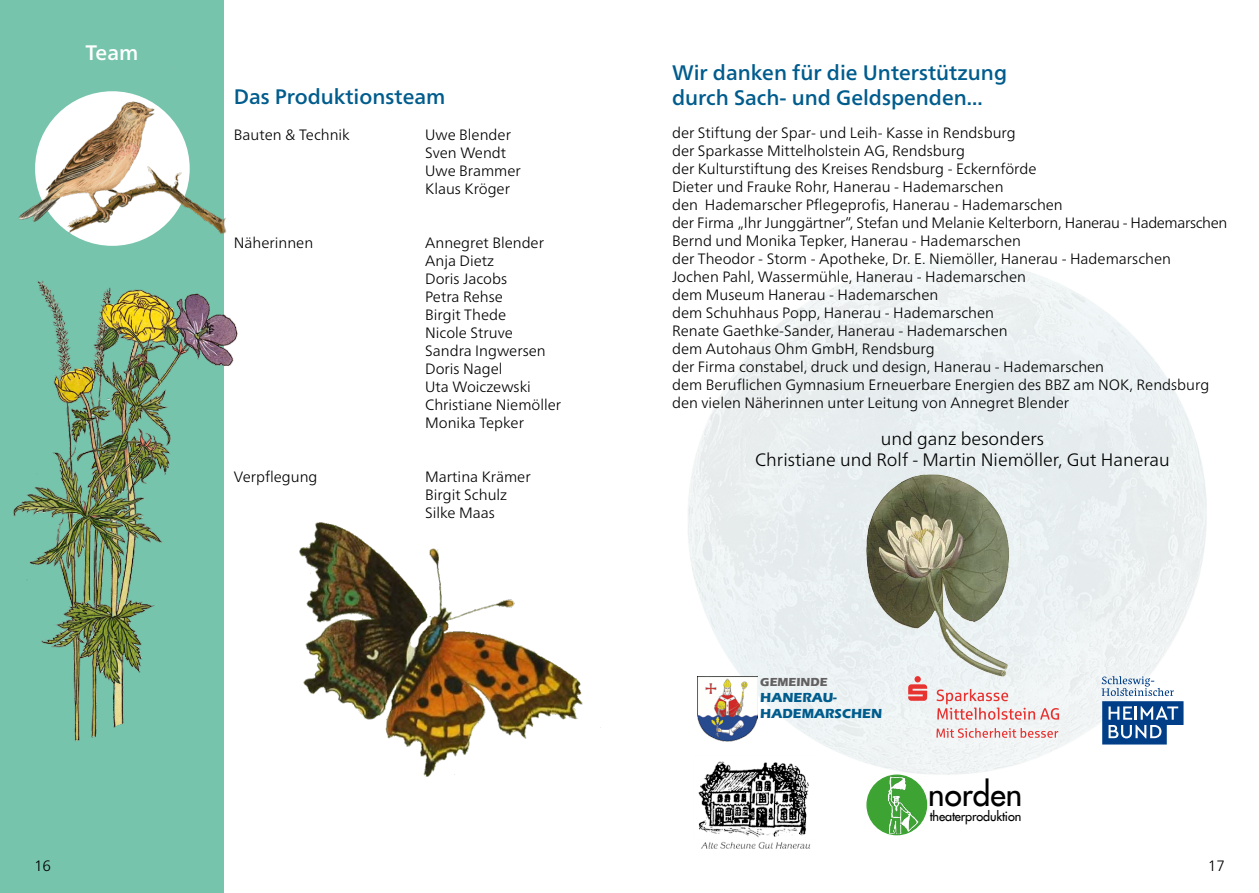
<style>
.page{position:relative;width:1259px;height:893px;background:#fff}
.page>*{position:absolute;margin:0;border:0;box-sizing:border-box;transform-origin:0 0}
.t1{font:31.5px "Futura LT";color:#000}
.t2{font:500 21px/25.2px "Frutiger Neue LT Com";color:#005c8d}
.t3{font:500 21px "Frutiger Neue LT Com";color:#fff}
.t4{font:300 18px/21.6px "Frutiger Neue LT Com";color:#000;text-align:center}
.t5{font:300 15px/18px "Frutiger Neue LT Com";color:#000}
.t6{font:700 13.5px/16.2px "Eras ITC";color:#005c8d}
.t7{font:12.6px "Futura LT";letter-spacing:-.01em;color:#000}
.t8{font:700 12px "Eras ITC";color:#636061}
</style>
<div class="page">
<div style="left:0;top:0;width:224px;height:893px;background:#77c4ac"></div>
<div style="left:678px;top:229px;width:540px;height:562px;background:#6cb4ca;opacity:.43"></div>
<img style="left:693px;top:755px;width:124px;height:94px">
<img style="left:697px;top:676px;width:60px;height:65px">
<svg style="left:908px;top:680px;width:19px;height:21px"></svg>
<svg style="left:936px;top:689px;width:123px;height:31px"></svg>
<svg style="left:936px;top:728px;width:122px;height:10px"></svg>
<div style="left:867px;top:775px;width:59px;height:60px;background:#3da434;border-radius:50%"></div>
<div style="left:866px;top:774px;width:61px;height:61px;border:1px solid #3da434;border-radius:50%"></div>
<img style="left:873px;top:773px;width:52px;height:60px">
<svg style="left:1101px;top:676px;width:82px;height:68px"></svg>
<img style="left:20px;top:91px;width:196px;height:125px">
<img style="left:44px;top:643px;width:98px;height:98px">
<img style="left:13px;top:216px;width:225px;height:427px">
<img style="left:299px;top:522px;width:302px;height:255px">
<img style="left:866px;top:472px;width:156px;height:208px">
<h2 class="t3" style="left:85px;top:40px;width:55px">Team</h2>
<h2 class="t2" style="left:234px;top:84px;width:213px">Das Produktionsteam</h2>
<p class="t5" style="left:234px;top:126px;width:118px">Bauten &amp; Technik</p>
<p class="t5" style="left:425px;top:126px;width:97px">Uwe Blender<br>Sven Wendt<br>Uwe Brammer<br>Klaus Kröger</p>
<p class="t5" style="left:234px;top:234px;width:81px">Näherinnen</p>
<p class="t5" style="left:425px;top:234px;width:138px">Annegret Blender<br>Anja Dietz<br>Doris Jacobs<br>Petra Rehse<br>Birgit Thede<br>Nicole Struve<br>Sandra Ingwersen<br>Doris Nagel<br>Uta Woiczewski<br>Christiane Niemöller<br>Monika Tepker</p>
<p class="t5" style="left:234px;top:468px;width:85px">Verpflegung</p>
<p class="t5" style="left:425px;top:468px;width:107px">Martina Krämer<br>Birgit Schulz<br>Silke Maas</p>
<h2 class="t2" style="left:672px;top:60px;width:337px">Wir danken für die Unterstützung durch Sach- und Geldspenden...</h2>
<p class="t5" style="left:672px;top:124px;width:557px">der Stiftung der Spar- und Leih- Kasse in Rendsburg<br>der Sparkasse Mittelholstein AG, Rendsburg<br>der Kulturstiftung des Kreises Rendsburg - Eckernförde<br>Dieter und Frauke Rohr, Hanerau - Hademarschen<br>den Hademarscher Pflegeprofis, Hanerau - Hademarschen<br>der Firma „Ihr Junggärtner“, Stefan und Melanie Kelterborn, Hanerau - Hademarschen Bernd und Monika Tepker, Hanerau - Hademarschen<br>der Theodor - Storm - Apotheke, Dr. E. Niemöller, Hanerau - Hademarschen<br>Jochen Pahl, Wassermühle, Hanerau - Hademarschen<br>dem Museum Hanerau - Hademarschen<br>dem Schuhhaus Popp, Hanerau - Hademarschen<br>Renate Gaethke-Sander, Hanerau - Hademarschen<br>dem Autohaus Ohm GmbH, Rendsburg<br>der Firma constabel, druck und design, Hanerau - Hademarschen<br>dem Beruflichen Gymnasium Erneuerbare Energien des BBZ am NOK, Rendsburg den vielen Näherinnen unter Leitung von Annegret Blender</p>
<p class="t4" style="left:755px;top:428px;width:416px">und ganz besonders<br>Christiane und Rolf - Martin Niemöller, Gut Hanerau</p>
<p class="t8" style="left:760px;top:675px;width:69px">GEMEINDE</p>
<p class="t6" style="left:760px;top:689px;width:123px">HANERAU-<br>HADEMARSCHEN</p>
<h1 class="t1" style="left:928px;top:774px;width:95px">norden</h1>
<p class="t7" style="left:929px;top:808px;width:93px">theaterproduktion</p>
<p class="t5" style="left:34px;top:856px;width:19px">16</p>
<p class="t5" style="left:1207px;top:856px;width:19px">17</p>
</div>
